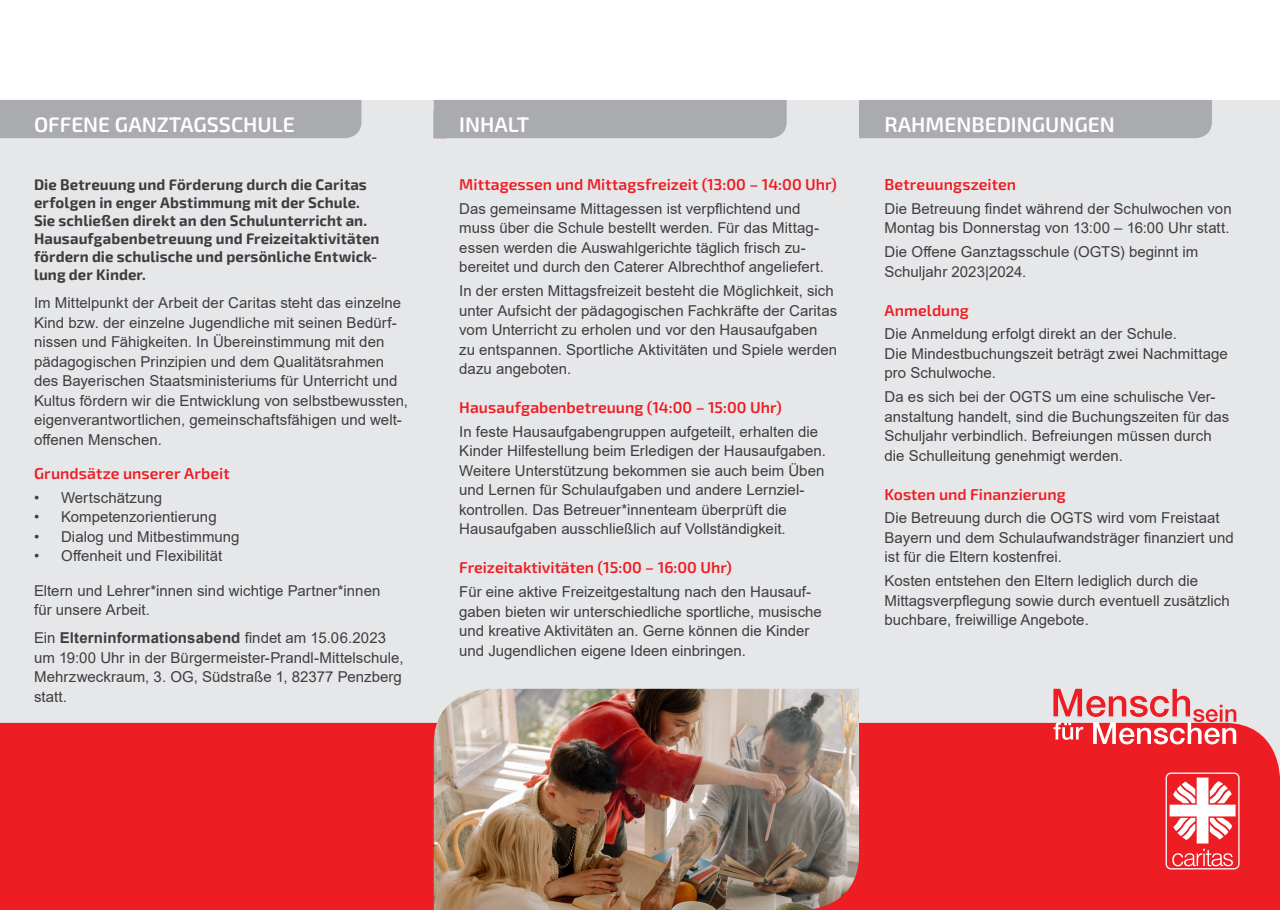
<style>
.page{position:relative;width:1280px;height:910px;background:#fff}
.page>*{position:absolute;margin:0;border:0;box-sizing:border-box;transform-origin:0 0}
.t1{font:600 21px "Exo 2";color:#fff}
.t2{font:600 15.75px "Exo 2";color:#ee1d23}
.t3{font:15px/19.5px "Arial";color:#3e3e3f}
.t4{font:700 15px/18px "Exo 2";letter-spacing:.005em;color:#3e3e3f}
.s1{font-weight:700}
</style>
<div class="page">
<div style="left:0;top:100px;width:1280px;height:695px;background:#e6e7e9"></div>
<div style="left:0;top:723px;width:1280px;height:187px;background:#ee1d23"></div>
<div style="left:0;top:100px;width:361px;height:38px;background:#aaabaf"></div>
<div style="left:434px;top:100px;width:353px;height:38px;background:#aaabaf"></div>
<div style="left:859px;top:100px;width:353px;height:38px;background:#aaabaf"></div>
<img style="left:434px;top:689px;width:425px;height:221px">
<svg style="left:1053px;top:689px;width:183px;height:55px"></svg>
<div style="left:1165px;top:772px;width:74px;height:97px;border:1px solid #f2f3f4;border-radius:5px"></div>
<svg style="left:1172px;top:849px;width:61px;height:17px"></svg>
<svg style="left:1169px;top:778px;width:66px;height:65px"></svg>
<p class="t1" style="left:34px;top:109px;width:262px">OFFENE GANZTAGSSCHULE</p>
<p class="t1" style="left:459px;top:109px;width:72px">INHALT</p>
<p class="t1" style="left:884px;top:109px;width:232px">RAHMENBEDINGUNGEN</p>
<p class="t4" style="left:34px;top:176px;width:347px">Die Betreuung und Förderung durch die Caritas erfolgen in enger Abstimmung mit der Schule.<br>Sie schließen direkt an den Schulunterricht an.<br>Hausaufgabenbetreuung und Freizeitaktivitäten fördern die schulische und persönliche Entwick&shy;lung der Kinder.</p>
<p class="t3" style="left:34px;top:293px;width:376px">Im Mittelpunkt der Arbeit der Caritas steht das einzelne Kind bzw. der einzelne Jugendliche mit seinen Bedürf&shy;nissen und Fähigkeiten. In Übereinstimmung mit den pädagogischen Prinzipien und dem Qualitätsrahmen des Bayerischen Staatsministeriums für Unterricht und Kultus fördern wir die Entwicklung von selbstbewussten, eigenverantwortlichen, gemeinschaftsfähigen und welt&shy;offenen Menschen.</p>
<p class="t2" style="left:34px;top:463px;width:197px">Grundsätze unserer Arbeit</p>
<p class="t3" style="left:34px;top:488px;width:130px">• Wertschätzung</p>
<p class="t3" style="left:34px;top:507px;width:184px">• Kompetenzorientierung</p>
<p class="t3" style="left:34px;top:527px;width:207px">• Dialog und Mitbestimmung</p>
<p class="t3" style="left:34px;top:546px;width:190px">• Offenheit und Flexibilität</p>
<p class="t3" style="left:34px;top:581px;width:348px">Eltern und Lehrer*innen sind wichtige Partner*innen für unsere Arbeit.</p>
<p class="t3" style="left:34px;top:628px;width:371px">Ein <span class="s1">Elterninformationsabend</span> findet am 15.06.2023 um 19:00 Uhr in der Bürgermeister-Prandl-Mittelschule, Mehrzweckraum, 3. OG, Südstraße 1, 82377 Penzberg statt.</p>
<p class="t2" style="left:459px;top:174px;width:379px">Mittagessen und Mittagsfreizeit (13:00 – 14:00 Uhr)</p>
<p class="t3" style="left:459px;top:199px;width:366px">Das gemeinsame Mittagessen ist verpflichtend und muss über die Schule bestellt werden. Für das Mittag&shy;essen werden die Auswahlgerichte täglich frisch zu&shy;bereitet und durch den Caterer Albrechthof angeliefert.</p>
<p class="t3" style="left:459px;top:281px;width:379px">In der ersten Mittagsfreizeit besteht die Möglichkeit, sich unter Aufsicht der pädagogischen Fachkräfte der Caritas vom Unterricht zu erholen und vor den Hausaufgaben</p>
<p class="t3" style="left:459px;top:339px;width:379px">zu entspannen. Sportliche Aktivitäten und Spiele werden dazu angeboten.</p>
<p class="t2" style="left:459px;top:397px;width:324px">Hausaufgabenbetreuung (14:00 – 15:00 Uhr)</p>
<p class="t3" style="left:459px;top:422px;width:360px">In feste Hausaufgabengruppen aufgeteilt, erhalten die</p>
<p class="t3" style="left:459px;top:441px;width:368px">Kinder Hilfestellung beim Erledigen der Hausaufgaben.</p>
<p class="t3" style="left:459px;top:461px;width:367px">Weitere Unterstützung bekommen sie auch beim Üben</p>
<p class="t3" style="left:459px;top:480px;width:347px">und Lernen für Schulaufgaben und andere Lernziel&shy;kontrollen. Das Betreuer*innenteam überprüft die</p>
<p class="t3" style="left:459px;top:519px;width:328px">Hausaufgaben ausschließlich auf Vollständigkeit.</p>
<p class="t2" style="left:459px;top:557px;width:274px">Freizeitaktivitäten (15:00 – 16:00 Uhr)</p>
<p class="t3" style="left:459px;top:582px;width:364px">Für eine aktive Freizeitgestaltung nach den Hausauf&shy;gaben bieten wir unterschiedliche sportliche, musische und kreative Aktivitäten an. Gerne können die Kinder und Jugendlichen eigene Ideen einbringen.</p>
<p class="t2" style="left:884px;top:174px;width:133px">Betreuungszeiten</p>
<p class="t3" style="left:884px;top:199px;width:349px">Die Betreuung findet während der Schulwochen von<br>Montag bis Donnerstag von 13:00 – 16:00 Uhr statt.</p>
<p class="t3" style="left:884px;top:242px;width:315px">Die Offene Ganztagsschule (OGTS) beginnt im<br>Schuljahr 2023|2024.</p>
<p class="t2" style="left:884px;top:299px;width:86px">Anmeldung</p>
<p class="t3" style="left:884px;top:324px;width:294px">Die Anmeldung erfolgt direkt an der Schule.</p>
<p class="t3" style="left:884px;top:344px;width:345px">Die Mindestbuchungszeit beträgt zwei Nachmittage pro Schulwoche.</p>
<p class="t3" style="left:884px;top:387px;width:346px">Da es sich bei der OGTS um eine schulische Ver&shy;anstaltung handelt, sind die Buchungszeiten für das Schuljahr verbindlich. Befreiungen müssen durch die Schulleitung genehmigt werden.</p>
<p class="t2" style="left:884px;top:483px;width:183px">Kosten und Finanzierung</p>
<p class="t3" style="left:884px;top:508px;width:351px">Die Betreuung durch die OGTS wird vom Freistaat<br>Bayern und dem Schulaufwandsträger finanziert und ist für die Eltern kostenfrei.</p>
<p class="t3" style="left:884px;top:571px;width:315px">Kosten entstehen den Eltern lediglich durch die</p>
<p class="t3" style="left:884px;top:590px;width:347px">Mittagsverpflegung sowie durch eventuell zusätzlich</p>
<p class="t3" style="left:884px;top:610px;width:206px">buchbare, freiwillige Angebote.</p>
</div>
